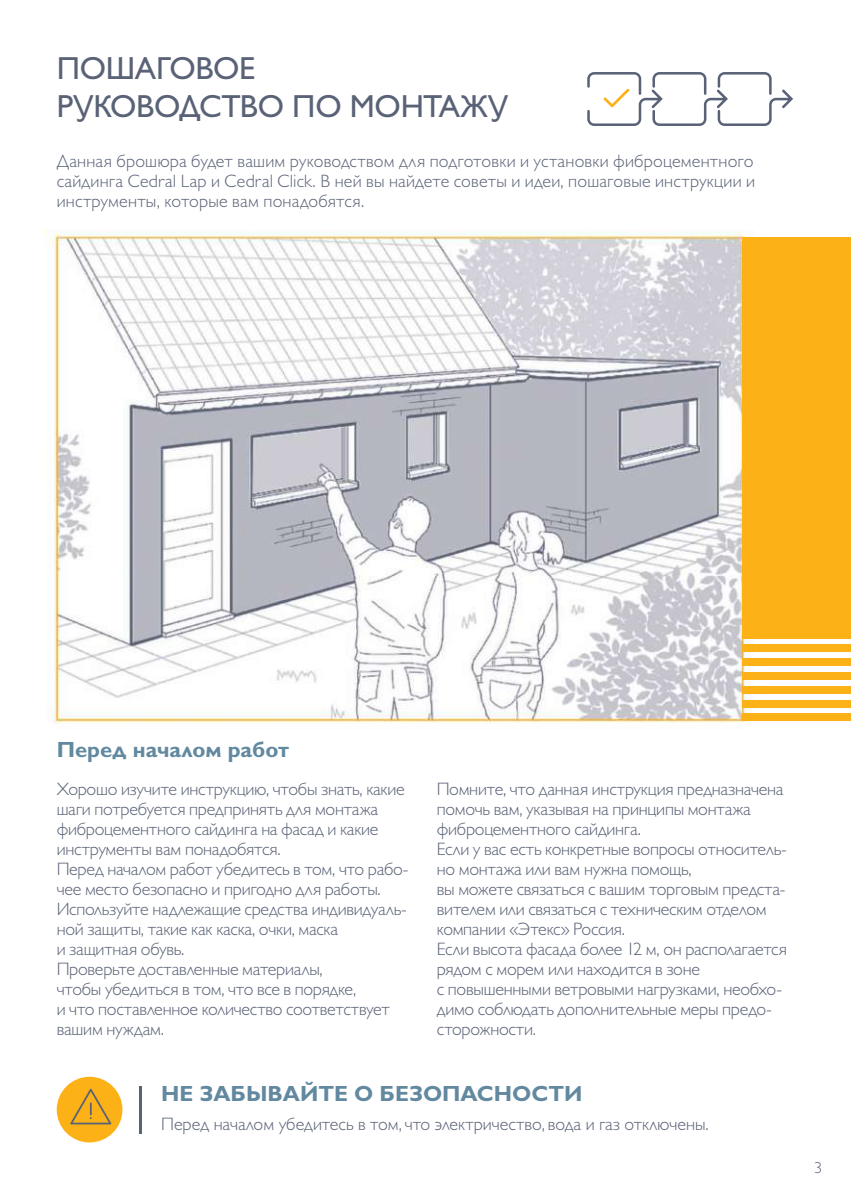
<style>
.page{position:relative;width:851px;height:1202px;background:#fff}
.page>*{position:absolute;margin:0;border:0;box-sizing:border-box;transform-origin:0 0}
.t1{font:500 32px/38px "Gill Sans Pro Cyrillic";letter-spacing:-.01em;color:#596276}
.t2{font:700 22px "Gill Sans Pro Cyrillic";color:#6289a0}
.t3{font:300 18px/20px "Gill Sans Pro Cyrillic";letter-spacing:-.015em;color:#596276}
.t4{font:300 16px "Gill Sans Pro Cyrillic";color:#596276}
</style>
<div class="page">
<img style="left:45px;top:230px;width:805px;height:913px">
<div style="left:57px;top:1077px;width:65px;height:65px;background:#fcb116;border-radius:50%"></div>
<svg style="left:70px;top:1089px;width:41px;height:35px"></svg>
<hr style="left:139px;top:1086px;width:3px;height:47px;background:#596276">
<svg style="left:587px;top:72px;width:206px;height:54px"></svg>
<div style="left:742px;top:237px;width:108px;height:402px;background:#fcb116"></div>
<div style="left:742px;top:645px;width:108px;height:7px;background:#fcb116"></div>
<div style="left:742px;top:658px;width:108px;height:8px;background:#fcb116"></div>
<div style="left:742px;top:672px;width:108px;height:8px;background:#fcb116"></div>
<div style="left:742px;top:686px;width:108px;height:8px;background:#fcb116"></div>
<div style="left:742px;top:700px;width:108px;height:7px;background:#fcb116"></div>
<div style="left:742px;top:714px;width:108px;height:7px;background:#fcb116"></div>
<h1 class="t1" style="left:57px;top:48px;width:453px">ПОШАГОВОЕ<br>РУКОВОДСТВО ПО МОНТАЖУ</h1>
<p class="t3" style="left:57px;top:151px;width:699px;text-align:justify">Данная брошюра будет вашим руководством для подготовки и установки фиброцементного сайдинга Cedral Lap и Cedral Click. В ней вы найдете советы и идеи, пошаговые инструкции и инструменты, которые вам понадобятся.</p>
<p class="t2" style="left:57px;top:736px;width:234px">Перед началом работ</p>
<p class="t3" style="left:57px;top:778px;width:353px">Хорошо изучите инструкцию, чтобы знать, какие шаги потребуется предпринять для монтажа фиброцементного сайдинга на фасад и какие инструменты вам понадобятся.<br>Перед началом работ убедитесь в том, что рабо&shy;чее место безопасно и пригодно для работы.<br>Используйте надлежащие средства индивидуаль&shy;ной защиты, такие как каска, очки, маска<br>и защитная обувь.<br>Проверьте доставленные материалы,<br>чтобы убедиться в том, что все в порядке,<br>и что поставленное количество соответствует вашим нуждам.</p>
<p class="t3" style="left:437px;top:778px;width:352px">Помните, что данная инструкция предназначена помочь вам, указывая на принципы монтажа фиброцементного сайдинга.<br>Если у вас есть конкретные вопросы относитель&shy;но монтажа или вам нужна помощь,<br>вы можете связаться с вашим торговым предста&shy;вителем или связаться с техническим отделом компании «Этекс» Россия.<br>Если высота фасада более 12 м, он располагается рядом с морем или находится в зоне<br>с повышенными ветровыми нагрузками, необхо&shy;димо соблюдать дополнительные меры предо&shy;сторожности.</p>
<p class="t2" style="left:161px;top:1080px;width:423px">НЕ ЗАБЫВАЙТЕ О БЕЗОПАСНОСТИ</p>
<p class="t3" style="left:161px;top:1113px;width:549px">Перед началом убедитесь в том, что электричество, вода и газ отключены.</p>
<p class="t4" style="left:814px;top:1158px;width:9px">3</p>
</div>
